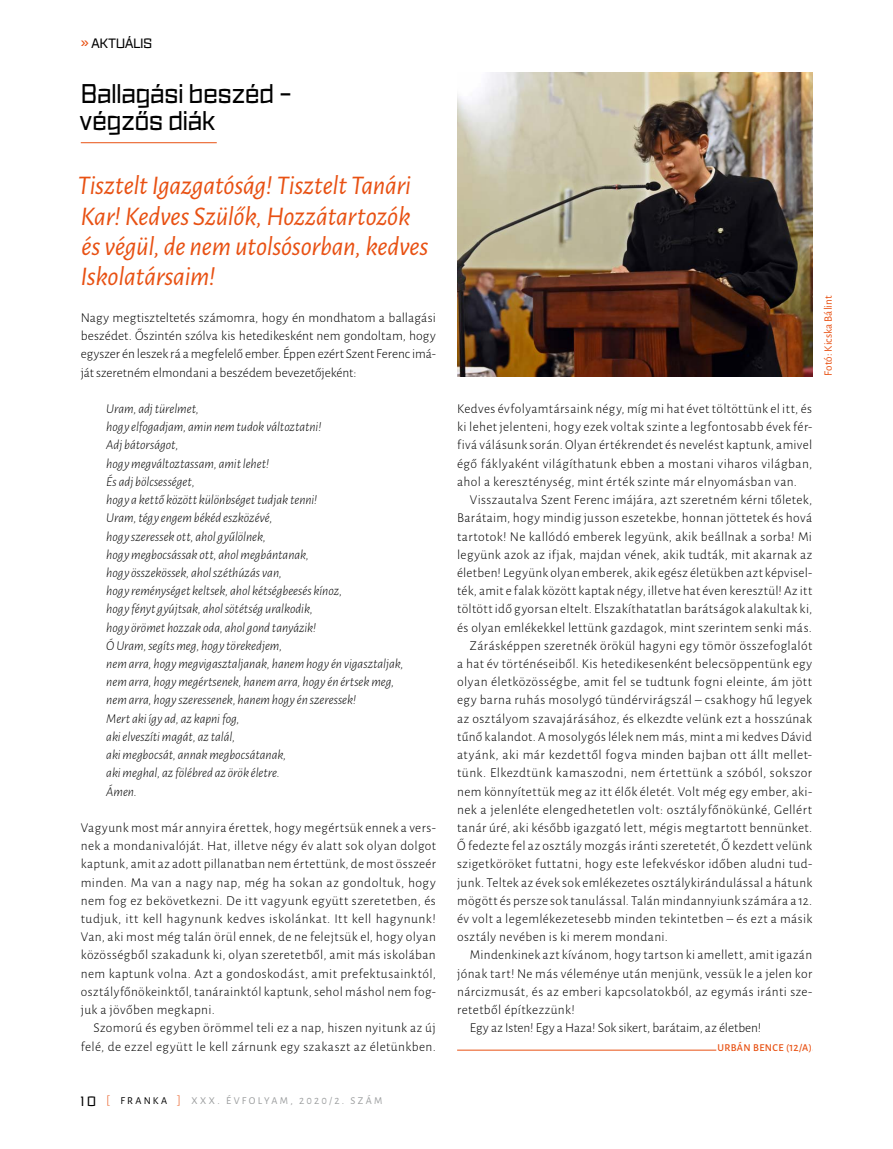
<style>
.page{position:relative;width:893px;height:1149px;background:#fff}
.page>*{position:absolute;margin:0;border:0;box-sizing:border-box;transform-origin:0 0}
.t1{font:italic 27px/30px "Alegreya Sans";letter-spacing:-.01em;color:#e85113}
.t2{font:27px/27px "Ironstrike";color:#000;scale:.92 1}
.t3{font:300 13.5px/18.1px "Alegreya Sans";letter-spacing:.025em;color:#000;text-align:justify}
.t4{font:italic 300 13.5px/18.1px "Alegreya Sans";color:#000}
.t5{font:300 13.5px "Alegreya Sans";color:#000}
.t6{font:13.5px "Ironstrike";color:#000}
.t7{font:11.25px "Alegreya Sans";color:#e85113}
.t8{font:10.5px "Alegreya Sans";letter-spacing:.215em;color:#9c9e9f}
.t9{font:500 10.5px "Alegreya Sans";letter-spacing:.04em;color:#e85113}
.s1{color:#e85113}
.s2{font-family:"Ironstrike";font-size:13.5px;color:#000}
.s3{font-weight:300;font-size:13.5px;color:#e85113}
.s4{color:#000}
</style>
<div class="page">
<hr style="left:81px;top:142px;width:136px;height:1px;background:#e85113">
<hr style="left:457px;top:1049px;width:355px;height:1px;background:#e85113">
<div style="left:716px;top:1040px;width:96px;height:12px;background:#fff"></div>
<img style="left:457px;top:72px;width:355px;height:304px">
<p class="t6" style="left:81px;top:35px;width:73px"><span class="s1">»</span> AKTUÁLIS</p>
<h1 class="t2" style="left:80px;top:80px;width:232px">Ballagási beszéd – végzős diák</h1>
<h1 class="t1" style="left:77px;top:169px;width:352px">Tisztelt Igazgatóság! Tisztelt Tanári<br>Kar! Kedves Szülők, Hozzátartozók és végül, de nem utolsósorban, kedves<br>Iskolatársaim!</h1>
<p class="t3" style="left:81px;top:308px;width:357px">Nagy megtiszteltetés számomra, hogy én mondhatom a ballagási beszédet. Őszintén szólva kis hetedikesként nem gondoltam, hogy egyszer én leszek rá a megfelelő ember. Éppen ezért Szent Ferenc imá&shy;ját szeretném elmondani a beszédem bevezetőjeként:</p>
<p class="t4" style="left:106px;top:399px;width:299px">Uram, adj türelmet,<br>hogy elfogadjam, amin nem tudok változtatni!<br>Adj bátorságot,<br>hogy megváltoztassam, amit lehet!<br>És adj bölcsességet,<br>hogy a kettő között különbséget tudjak tenni!<br>Uram, tégy engem békéd eszközévé,<br>hogy szeressek ott, ahol gyűlölnek,<br>hogy megbocsássak ott, ahol megbántanak,<br>hogy összekössek, ahol széthúzás van,<br>hogy reménységet keltsek, ahol kétségbeesés kínoz,<br>hogy fényt gyújtsak, ahol sötétség uralkodik,<br>hogy örömet hozzak oda, ahol gond tanyázik!<br>Ó Uram, segíts meg, hogy törekedjem,<br>nem arra, hogy megvigasztaljanak, hanem hogy én vigasztaljak, nem arra, hogy megértsenek, hanem arra, hogy én értsek meg, nem arra, hogy szeressenek, hanem hogy én szeressek!<br>Mert aki így ad, az kapni fog,<br>aki elveszíti magát, az talál,<br>aki megbocsát, annak megbocsátanak,<br>aki meghal, az fölébred az örök életre.<br>Ámen.</p>
<p class="t3" style="left:81px;top:817px;width:357px">Vagyunk most már annyira érettek, hogy megértsük ennek a vers&shy;nek a mondanivalóját. Hat, illetve négy év alatt sok olyan dolgot kaptunk, amit az adott pillanatban nem értettünk, de most összeér minden. Ma van a nagy nap, még ha sokan az gondoltuk, hogy nem fog ez bekövetkezni. De itt vagyunk együtt szeretetben, és tudjuk, itt kell hagynunk kedves iskolánkat. Itt kell hagynunk!<br>Van, aki most még talán örül ennek, de ne felejtsük el, hogy olyan közösségből szakadunk ki, olyan szeretetből, amit más iskolában nem kaptunk volna. Azt a gondoskodást, amit prefektusainktól, osztályfőnökeinktől, tanárainktól kaptunk, sehol máshol nem fog&shy;juk a jövőben megkapni.</p>
<p class="t3" style="left:81px;top:1018px;width:357px;text-align:right">Szomorú és egyben örömmel teli ez a nap, hiszen nyitunk az új felé, de ezzel együtt le kell zárnunk egy szakaszt az életünkben.</p>
<p class="t8" style="left:81px;top:1093px;width:154px"><span class="s2">10</span> <span class="s3">[</span> <span class="s4">FRANKA</span> <span class="s3">]</span> XXX. ÉVFOLYAM</p>
<p class="t8" style="left:290px;top:1093px;width:69px">, 2020/2. SZÁM</p>
<p class="t3" style="left:457px;top:399px;width:357px">Kedves évfolyamtársaink négy, míg mi hat évet töltöttünk el itt, és ki lehet jelenteni, hogy ezek voltak szinte a legfontosabb évek fér&shy;fivá válásunk során. Olyan értékrendet és nevelést kaptunk, amivel égő fáklyaként világíthatunk ebben a mostani viharos világban, ahol a kereszténység, mint érték szinte már elnyomásban van.</p>
<p class="t3" style="left:470px;top:490px;width:344px">Visszautalva Szent Ferenc imájára, azt szeretném kérni tőletek,</p>
<p class="t3" style="left:457px;top:508px;width:357px">Barátaim, hogy mindig jusson eszetekbe, honnan jöttetek és hová</p>
<p class="t3" style="left:457px;top:526px;width:356px">tartotok! Ne kallódó emberek legyünk, akik beállnak a sorba! Mi</p>
<p class="t3" style="left:457px;top:544px;width:357px">legyünk azok az ifjak, majdan vének, akik tudták, mit akarnak az</p>
<p class="t3" style="left:457px;top:563px;width:357px">életben! Legyünk olyan emberek, akik egész életükben azt képvisel-</p>
<p class="t3" style="left:457px;top:581px;width:357px">ték, amit e falak között kaptak négy, illetve hat éven keresztül! Az itt</p>
<p class="t3" style="left:457px;top:599px;width:357px">töltött idő gyorsan eltelt. Elszakíthatatlan barátságok alakultak ki,</p>
<p class="t3" style="left:457px;top:617px;width:356px">és olyan emlékekkel lettünk gazdagok, mint szerintem senki más.</p>
<p class="t3" style="left:470px;top:635px;width:344px">Zárásképpen szeretnék örökül hagyni egy tömör összefoglalót</p>
<p class="t3" style="left:457px;top:654px;width:357px">a hat év történéseiből. Kis hetedikesenként belecsöppentünk egy</p>
<p class="t3" style="left:457px;top:672px;width:357px">olyan életközösségbe, amit fel se tudtunk fogni eleinte, ám jött</p>
<p class="t3" style="left:457px;top:690px;width:357px">egy barna ruhás mosolygó tündérvirágszál – csakhogy hű legyek</p>
<p class="t3" style="left:457px;top:708px;width:357px">az osztályom szavajárásához, és elkezdte velünk ezt a hosszúnak</p>
<p class="t3" style="left:457px;top:726px;width:356px">tűnő kalandot. A mosolygós lélek nem más, mint a mi kedves Dávid</p>
<p class="t3" style="left:457px;top:745px;width:357px">atyánk, aki már kezdettől fogva minden bajban ott állt mellet-</p>
<p class="t3" style="left:457px;top:763px;width:357px">tünk. Elkezdtünk kamaszodni, nem értettünk a szóból, sokszor</p>
<p class="t3" style="left:457px;top:781px;width:357px">nem könnyítettük meg az itt élők életét. Volt még egy ember, aki-</p>
<p class="t3" style="left:457px;top:799px;width:357px">nek a jelenléte elengedhetetlen volt: osztályfőnökünké, Gellért</p>
<p class="t3" style="left:457px;top:817px;width:357px">tanár úré, aki később igazgató lett, mégis megtartott bennünket.</p>
<p class="t3" style="left:457px;top:836px;width:356px">Ő fedezte fel az osztály mozgás iránti szeretetét, Ő kezdett velünk</p>
<p class="t3" style="left:457px;top:854px;width:357px">szigetköröket futtatni, hogy este lefekvéskor időben aludni tud-</p>
<p class="t3" style="left:457px;top:872px;width:357px">junk. Teltek az évek sok emlékezetes osztálykirándulással a hátunk</p>
<p class="t3" style="left:457px;top:890px;width:357px">mögött és persze sok tanulással. Talán mindannyiunk számára a 12.</p>
<p class="t3" style="left:457px;top:908px;width:357px">év volt a legemlékezetesebb minden tekintetben – és ezt a másik</p>
<p class="t3" style="left:457px;top:927px;width:212px">osztály nevében is ki merem mondani.</p>
<p class="t3" style="left:470px;top:945px;width:344px">Mindenkinek azt kívánom, hogy tartson ki amellett, amit igazán</p>
<p class="t3" style="left:457px;top:963px;width:357px">jónak tart! Ne más véleménye után menjünk, vessük le a jelen kor</p>
<p class="t3" style="left:457px;top:981px;width:357px">nárcizmusát, és az emberi kapcsolatokból, az egymás iránti sze-</p>
<p class="t3" style="left:457px;top:999px;width:119px">retetből építkezzünk!</p>
<p class="t5" style="left:470px;top:1018px;width:293px">Egy az Isten! Egy a Haza! Sok sikert, barátaim, az életben!</p>
<p class="t9" style="left:717px;top:1039px;width:96px">URBÁN BENCE (12/A)</p>
<p class="t7" style="left:821px;top:376px;width:82px;rotate:-90deg">FOTÓ: KICSKA BÁLINT</p>
</div>
